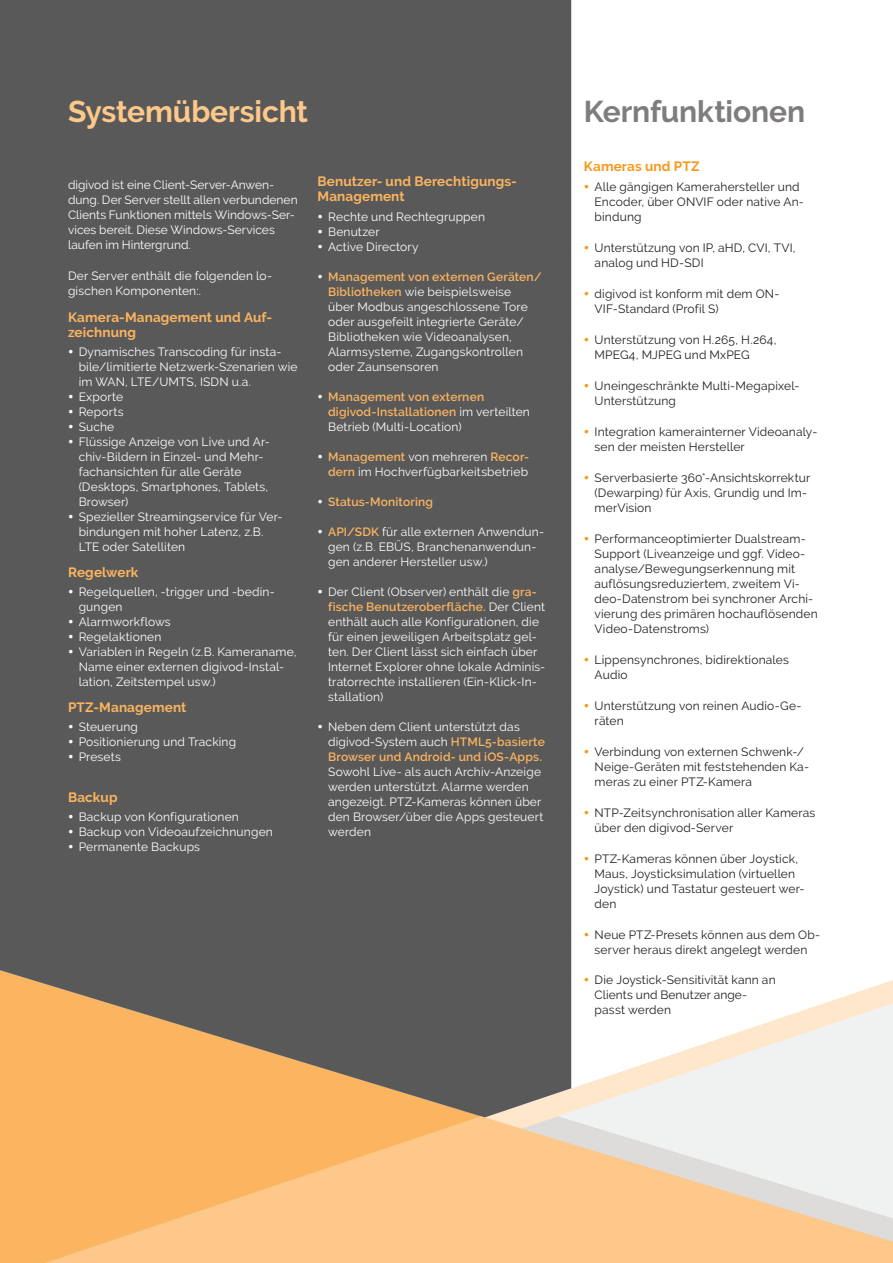
<style>
.page{position:relative;width:893px;height:1263px;background:#fff}
.page>*{position:absolute;margin:0;border:0;box-sizing:border-box;transform-origin:0 0}
.t1{font:700 30px "Raleway";letter-spacing:-.005em;color:#fdc88a}
.t2{font:700 30px "Raleway";letter-spacing:-.005em;color:#7f7c7d}
.t3{font:700 13.5px/15px "Raleway";letter-spacing:.01em;color:#fbb460}
.t4{font:700 13.5px "Raleway";letter-spacing:.01em;color:#f7981d}
.t5{font:12px/15px "Raleway";letter-spacing:.015em;color:#fff}
.t6{font:12px/15px "Raleway";letter-spacing:.015em;color:#231f20}
.t7{font:600 12px/15px "Raleway";letter-spacing:.015em;color:#fbb460}
.s1{font-weight:600;color:#fbb460}
.s2{font-weight:400;color:#fff}
</style>
<div class="page">
<div style="left:0;top:1129px;width:45px;height:134px;background:#fbb460"></div>
<svg style="left:571px;top:480px;width:322px;height:523px"></svg>
<svg style="left:45px;top:1129px;width:848px;height:134px;background:#fbc17d"></svg>
<svg style="left:0;top:1117px;width:558px;height:12px;background:#faba6e"></svg>
<div style="left:0;top:0;width:571px;height:1117px;background:#595959"></div>
<svg style="left:558px;top:1003px;width:335px;height:215px;fill:#f0f1f1"></svg>
<svg style="left:585px;top:536px;width:3px;height:4px"></svg>
<svg style="left:585px;top:657px;width:3px;height:4px"></svg>
<svg style="left:585px;top:703px;width:3px;height:4px"></svg>
<svg style="left:585px;top:749px;width:3px;height:4px"></svg>
<svg style="left:585px;top:810px;width:3px;height:4px"></svg>
<svg style="left:585px;top:856px;width:3px;height:4px"></svg>
<svg style="left:585px;top:932px;width:3px;height:4px"></svg>
<svg style="left:585px;top:978px;width:3px;height:4px"></svg>
<svg style="left:69px;top:350px;width:4px;height:4px"></svg>
<svg style="left:69px;top:395px;width:4px;height:4px"></svg>
<svg style="left:69px;top:410px;width:4px;height:4px"></svg>
<svg style="left:69px;top:425px;width:4px;height:4px"></svg>
<svg style="left:69px;top:440px;width:4px;height:4px"></svg>
<svg style="left:69px;top:515px;width:4px;height:4px"></svg>
<svg style="left:69px;top:590px;width:4px;height:4px"></svg>
<svg style="left:69px;top:620px;width:4px;height:4px"></svg>
<svg style="left:69px;top:635px;width:4px;height:4px"></svg>
<svg style="left:69px;top:650px;width:4px;height:4px"></svg>
<svg style="left:69px;top:725px;width:4px;height:4px"></svg>
<svg style="left:69px;top:740px;width:4px;height:4px"></svg>
<svg style="left:69px;top:755px;width:4px;height:4px"></svg>
<svg style="left:69px;top:815px;width:4px;height:4px"></svg>
<svg style="left:69px;top:830px;width:4px;height:4px"></svg>
<svg style="left:69px;top:845px;width:4px;height:4px"></svg>
<svg style="left:318px;top:214px;width:4px;height:4px"></svg>
<svg style="left:318px;top:229px;width:4px;height:4px"></svg>
<svg style="left:318px;top:244px;width:4px;height:4px"></svg>
<svg style="left:318px;top:274px;width:4px;height:4px"></svg>
<svg style="left:318px;top:394px;width:4px;height:4px"></svg>
<svg style="left:318px;top:454px;width:4px;height:4px"></svg>
<svg style="left:318px;top:499px;width:4px;height:4px"></svg>
<svg style="left:318px;top:529px;width:4px;height:4px"></svg>
<svg style="left:318px;top:589px;width:4px;height:4px"></svg>
<svg style="left:318px;top:724px;width:4px;height:4px"></svg>
<h1 class="t1" style="left:68px;top:100px;width:241px">Systemübersicht</h1>
<h1 class="t2" style="left:584px;top:100px;width:223px">Kernfunktionen</h1>
<p class="t5" style="left:68px;top:177px;width:231px">digivod ist eine Client-Server-Anwen&shy;dung. Der Server stellt allen verbundenen Clients Funktionen mittels Windows-Ser&shy;vices bereit. Diese Windows-Services laufen im Hintergrund.</p>
<p class="t5" style="left:68px;top:268px;width:206px">Der Server enthält die folgenden lo&shy;gischen Komponenten:.</p>
<p class="t3" style="left:68px;top:311px;width:205px">Kamera-Management und Auf&shy;zeichnung</p>
<p class="t5" style="left:79px;top:344px;width:220px">Dynamisches Transcoding für insta&shy;bile/limitierte Netzwerk-Szenarien wie im WAN, LTE/UMTS, ISDN u.a.<br>Exporte<br>Reports<br>Suche<br>Flüssige Anzeige von Live und Ar&shy;chiv-Bildern in Einzel- und Mehr&shy;fachansichten für alle Geräte<br>(Desk tops, Smartphones, Tablets,<br>Browser)<br>Spezieller Streamingservice für Ver&shy;bindungen mit hoher Latenz, z.B.<br>LTE oder Satelliten</p>
<p class="t3" style="left:68px;top:566px;width:72px">Regelwerk</p>
<p class="t5" style="left:79px;top:584px;width:219px">Regelquellen, -trigger und -bedin&shy;gungen<br>Alarmworkflows<br>Regelaktionen<br>Variablen in Regeln (z.B. Kamera name,<br>Name einer externen digivod-Instal&shy;lation, Zeitstempel usw.)</p>
<p class="t3" style="left:68px;top:701px;width:120px">PTZ-Management</p>
<p class="t5" style="left:79px;top:719px;width:159px">Steuerung<br>Positionierung und Tracking<br>Presets</p>
<p class="t3" style="left:68px;top:791px;width:51px">Backup</p>
<p class="t5" style="left:79px;top:809px;width:196px">Backup von Konfigurationen<br>Backup von Videoaufzeichnungen<br>Permanente Backups</p>
<p class="t3" style="left:317px;top:175px;width:201px">Benutzer- und Berechtigungs-<br>Management</p>
<p class="t5" style="left:328px;top:209px;width:158px">Rechte und Rechtegruppen<br>Benutzer<br>Active Directory</p>
<p class="t5" style="left:328px;top:269px;width:215px"><span class="s1">Management von externen Geräten/<br>Bibliotheken</span> wie beispielsweise<br>über Modbus angeschlossene Tore oder ausgefeilt integrierte Geräte/<br>Bibliotheken wie Videoanalysen,<br>Alarmsysteme, Zugangskontrollen oder Zaunsensoren</p>
<p class="t7" style="left:328px;top:390px;width:203px">Management von externen digivod-Installationen <span class="s2">im verteilten<br>Betrieb (Multi-Location)</span></p>
<p class="t5" style="left:328px;top:449px;width:202px"><span class="s1">Management</span> von mehreren <span class="s1">Recor&shy;dern</span> im Hochverfügbarkeitsbetrieb</p>
<p class="t7" style="left:328px;top:495px;width:106px">Status-Monitoring</p>
<p class="t5" style="left:328px;top:524px;width:217px"><span class="s1">API/SDK</span> für alle externen Anwendun&shy;gen (z.B. EBÜS, Branchenanwendun&shy;gen anderer Hersteller usw.)</p>
<p class="t5" style="left:328px;top:584px;width:219px">Der Client (Observer) enthält die <span class="s1">gra&shy;fische Benutzeroberfläche.</span> Der Client enthält auch alle Konfigurationen, die für einen jeweiligen Arbeits platz gel&shy;ten. Der Client lässt sich einfach über Internet Explorer ohne lokale Adminis&shy;tratorrechte installieren (Ein-Klick-In&shy;stallation)</p>
<p class="t5" style="left:328px;top:719px;width:218px">Neben dem Client unterstützt das digivod-System auch <span class="s1">HTML5-basierte<br>Browser und Android- und iOS-Apps.</span></p>
<p class="t5" style="left:328px;top:764px;width:217px">Sowohl Live- als auch Archiv-Anzeige werden unterstützt. Alarme werden angezeigt. PTZ-Kameras können über den Browser/über die Apps gesteuert werden</p>
<p class="t4" style="left:584px;top:161px;width:117px">Kameras und PTZ</p>
<p class="t6" style="left:595px;top:179px;width:211px">Alle gängigen Kamerahersteller und<br>Encoder, über ONVIF oder native An&shy;bindung</p>
<p class="t6" style="left:595px;top:240px;width:203px">Unterstützung von IP, aHD, CVI, TVI, analog und HD-SDI</p>
<p class="t6" style="left:595px;top:286px;width:186px">digivod ist konform mit dem ON-<br>VIF-Standard (Profil S)</p>
<p class="t6" style="left:595px;top:332px;width:184px">Unterstützung von H.265, H.264,<br>MPEG4, MJPEG und MxPEG</p>
<p class="t6" style="left:595px;top:378px;width:207px">Uneingeschränkte Multi-Megapixel-<br>Unterstützung</p>
<p class="t6" style="left:595px;top:424px;width:224px">Integration kamerainterner Videoanaly&shy;sen der meisten Hersteller</p>
<p class="t6" style="left:595px;top:470px;width:217px">Serverbasierte 360°-Ansichtskorrektur (Dewarping) für Axis, Grundig und Im&shy;merVision</p>
<p class="t6" style="left:595px;top:531px;width:225px">Performanceoptimierter Dualstream-Support (Liveanzeige und ggf. Video&shy;analyse/Bewegungserkennung mit auflösungsreduziertem, zweitem Vi&shy;deo-Datenstrom bei synchroner Archi&shy;vierung des primären hochauflösenden Video-Datenstroms)</p>
<p class="t6" style="left:595px;top:652px;width:196px">Lippensynchrones, bidirektionales<br>Audio</p>
<p class="t6" style="left:595px;top:698px;width:208px">Unterstützung von reinen Audio-Ge&shy;räten</p>
<p class="t6" style="left:595px;top:744px;width:216px">Verbindung von externen Schwenk-/<br>Neige-Geräten mit feststehenden Ka&shy;meras zu einer PTZ-Kamera</p>
<p class="t6" style="left:595px;top:805px;width:222px">NTP-Zeitsynchronisation aller Kameras über den digivod-Server</p>
<p class="t6" style="left:595px;top:851px;width:211px">PTZ-Kameras können über Joystick,<br>Maus, Joysticksimulation (virtuellen<br>Joystick) und Tastatur gesteuert wer&shy;den</p>
<p class="t6" style="left:595px;top:927px;width:227px">Neue PTZ-Presets können aus dem Ob&shy;server heraus direkt angelegt werden</p>
<p class="t6" style="left:595px;top:973px;width:183px">Die Joystick-Sensitivität kann an<br>Clients und Benutzer ange&shy;passt werden</p>
</div>
